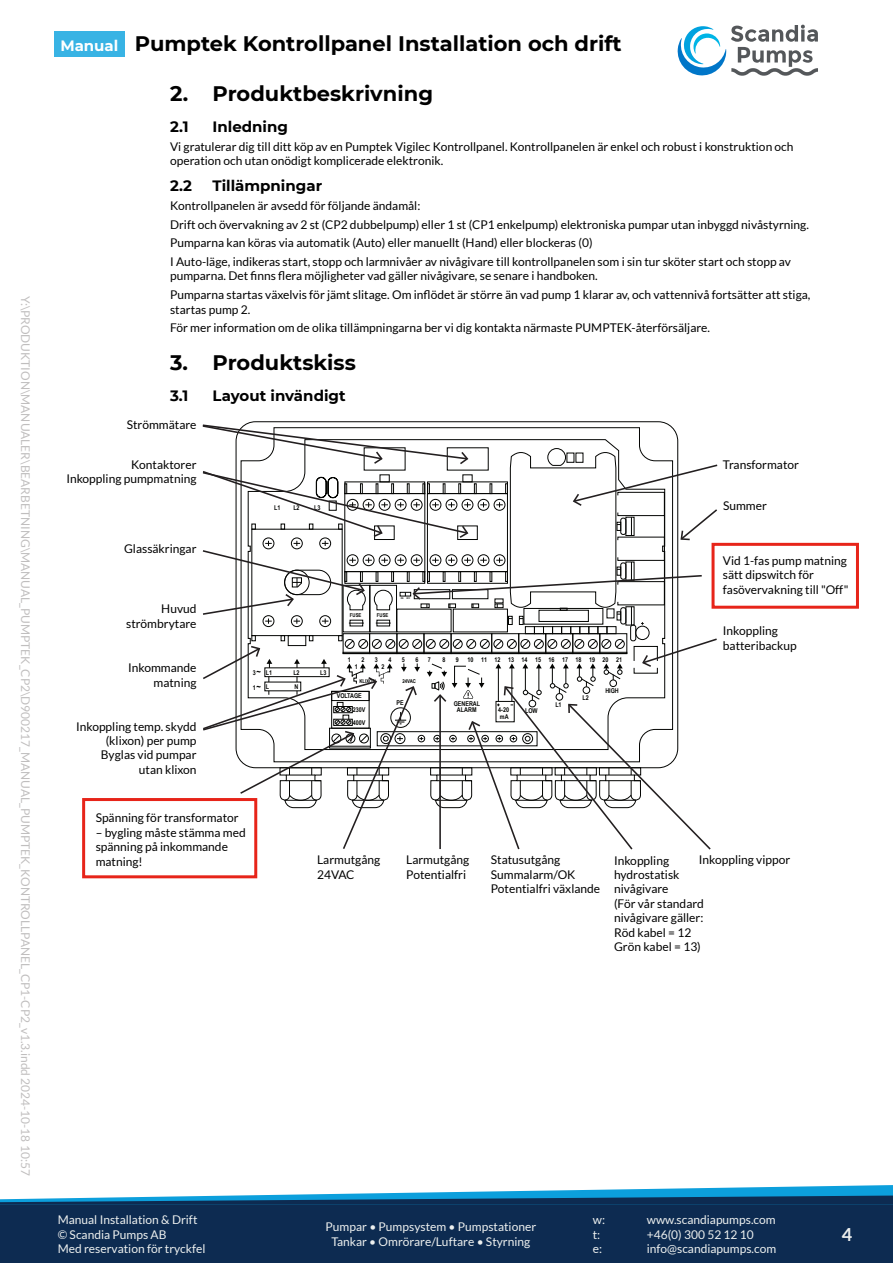
<style>
.page{position:relative;width:893px;height:1263px;background:#fff}
.page>*{position:absolute;margin:0;border:0;box-sizing:border-box;transform-origin:0 0}
.t1{font:700 21px "Montserrat";color:#000}
.t2{font:700 18px "Lato";color:#edf0ef}
.t3{font:700 15px "Montserrat";color:#000}
.content-sm{font:12px/14.4px "Lato";color:#000}
.t4{font:12px/14.4px "Lato";color:#edf0ef}
.t5{font:12px "Lato";color:#c0bebe}
.t6{font:700 6.6px/14.4px "Arial Narrow";color:#040503}
.t7{font:700 5.25px "Arial Narrow";color:#040503}
.t8{font:700 2.25px "Arial Narrow";color:#040503}
.s1{font-size:15px;color:#fff}
.s2{font-size:9.3px}
</style>
<div class="page">
<svg style="left:677px;top:25px;width:141px;height:51px"></svg>
<div style="left:0;top:1203px;width:893px;height:60px;background:#0d2b51"></div>
<svg style="left:0;top:1185px;width:893px;height:20px"></svg>
<div style="left:54px;top:32px;width:71px;height:25px;background:#38b3e4"></div>
<svg style="left:248px;top:625px;width:417px;height:10px"></svg>
<svg style="left:202px;top:423px;width:517px;height:202px"></svg>
<div style="left:82px;top:798px;width:175px;height:80px;border:3px solid #e72419"></div>
<div style="left:711px;top:543px;width:148px;height:66px;border:3px solid #e72419"></div>
<svg style="left:201px;top:635px;width:516px;height:216px"></svg>
<p class="t5" style="left:32px;top:296px;width:881px;rotate:90deg">Y:\PRODUKTION\MANUALER\BEARBETNING\MANUAL_PUMPTEK_CP2\D900217_MANUAL_PUMPTEK_KONTROLLPANEL_CP1-CP2_v1.3.indd 2024-10-18 10:57</p>
<h1 class="t1" style="left:60px;top:29px;width:563px"><span class="s1">Manual</span> Pumptek Kontrollpanel Installation och drift</h1>
<p class="t1" style="left:170px;top:79px;width:264px">2. Produktbeskrivning</p>
<p class="t3" style="left:170px;top:116px;width:20px">2.1</p>
<p class="t3" style="left:213px;top:116px;width:77px">Inledning</p>
<p class="content-sm" style="left:170px;top:139px;width:625px">Vi gratulerar dig till ditt köp av en Pumptek Vigilec Kontrollpanel. Kontrollpanelen är enkel och robust i konstruktion och operation och utan onödigt komplicerade elektronik.</p>
<p class="t3" style="left:170px;top:175px;width:23px">2.2</p>
<p class="t3" style="left:213px;top:175px;width:111px">Tillämpningar</p>
<p class="content-sm" style="left:170px;top:198px;width:252px">Kontrollpanelen är avsedd för följande ändamål:</p>
<p class="content-sm" style="left:170px;top:217px;width:640px">Drift och övervakning av 2 st (CP2 dubbelpump) eller 1 st (CP1 enkelpump) elektroniska pumpar utan inbyggd nivåstyrning.</p>
<p class="content-sm" style="left:170px;top:236px;width:424px">Pumparna kan köras via automatik (Auto) eller manuellt (Hand) eller blockeras (0)</p>
<p class="content-sm" style="left:170px;top:254px;width:622px">I Auto-läge, indikeras start, stopp och larmnivåer av nivågivare till kontrollpanelen som i sin tur sköter start och stopp av pumparna. Det finns flera möjligheter vad gäller nivågivare, se senare i handboken.</p>
<p class="content-sm" style="left:170px;top:287px;width:642px">Pumparna startas växelvis för jämt slitage. Om inflödet är större än vad pump 1 klarar av, och vattennivå fortsätter att stiga, startas pump 2.</p>
<p class="content-sm" style="left:170px;top:321px;width:541px">För mer information om de olika tillämpningarna ber vi dig kontakta närmaste PUMPTEK-återförsäljare.</p>
<p class="t1" style="left:170px;top:347px;width:187px">3. Produktskiss</p>
<p class="t3" style="left:170px;top:385px;width:20px">3.1</p>
<p class="t3" style="left:213px;top:385px;width:134px">Layout invändigt</p>
<p class="content-sm" style="left:127px;top:418px;width:71px">Strömmätare</p>
<p class="content-sm" style="left:66px;top:457px;width:132px;text-align:right">Kontaktorer<br>Inkoppling pumpmatning</p>
<p class="content-sm" style="left:124px;top:541px;width:74px">Glassäkringar</p>
<p class="content-sm" style="left:126px;top:601px;width:72px;text-align:right">Huvud strömbrytare</p>
<p class="content-sm" style="left:128px;top:661px;width:70px;text-align:right">Inkommande matning</p>
<p class="content-sm" style="left:76px;top:719px;width:122px;text-align:right">Inkoppling temp. skydd (klixon) per pump<br>Byglas vid pumpar utan klixon</p>
<p class="t6" style="left:274px;top:500px;width:8px">L1</p>
<p class="t6" style="left:293px;top:500px;width:8px">L2</p>
<p class="t6" style="left:314px;top:500px;width:8px">L3</p>
<p class="t6" style="left:253px;top:665px;width:21px">3<span class="s2">~</span> L1<br>1<span class="s2">~</span> L</p>
<p class="t6" style="left:293px;top:665px;width:8px">L2</p>
<p class="t6" style="left:295px;top:679px;width:5px">N</p>
<p class="t7" style="left:350px;top:611px;width:13px">FUSE</p>
<p class="t7" style="left:377px;top:611px;width:13px">FUSE</p>
<p class="t8" style="left:401px;top:596px;width:11px">ON OFF</p>
<p class="t6" style="left:320px;top:665px;width:8px">L3</p>
<p class="t6" style="left:361px;top:652px;width:5px">2</p>
<p class="t6" style="left:375px;top:652px;width:5px">3</p>
<p class="t6" style="left:388px;top:652px;width:5px">4</p>
<p class="t6" style="left:402px;top:652px;width:5px">5</p>
<p class="t6" style="left:415px;top:652px;width:5px">6</p>
<p class="t6" style="left:428px;top:652px;width:5px">7</p>
<p class="t6" style="left:442px;top:652px;width:5px">8</p>
<p class="t6" style="left:456px;top:652px;width:5px">9</p>
<p class="t6" style="left:467px;top:652px;width:143px">10 11 12 13 14 15 16 17 18 19 20</p>
<p class="t6" style="left:605px;top:683px;width:15px">HIGH</p>
<p class="t6" style="left:582px;top:690px;width:8px">L2</p>
<p class="t6" style="left:616px;top:652px;width:8px">21</p>
<p class="t6" style="left:348px;top:652px;width:5px">1</p>
<p class="t6" style="left:355px;top:659px;width:5px">1</p>
<p class="t6" style="left:382px;top:659px;width:5px">2</p>
<p class="t7" style="left:359px;top:677px;width:18px">KLIXON</p>
<p class="t7" style="left:402px;top:677px;width:15px">24VAC</p>
<p class="t6" style="left:353px;top:689px;width:14px;line-height:13.6px;text-indent:-16px">VOLTAGE<br>230V</p>
<p class="t6" style="left:353px;top:715px;width:14px">400V</p>
<p class="t6" style="left:397px;top:695px;width:9px">PE</p>
<p class="t6" style="left:454px;top:700px;width:28px;line-height:6.6px;text-align:center">GENERAL<br>ALARM</p>
<p class="t6" style="left:555px;top:697px;width:8px">L1</p>
<p class="t6" style="left:498px;top:702px;width:12px">4-20</p>
<p class="t6" style="left:525px;top:703px;width:14px">LOW</p>
<p class="t6" style="left:500px;top:709px;width:10px">mA</p>
<p class="content-sm" style="left:723px;top:457px;width:78px">Transformator</p>
<p class="content-sm" style="left:723px;top:499px;width:45px">Summer</p>
<p class="content-sm" style="left:723px;top:553px;width:127px">Vid 1-fas pump matning sätt dipswitch för fasövervakning till "Off"</p>
<p class="content-sm" style="left:723px;top:623px;width:75px">Inkoppling batteribackup</p>
<p class="content-sm" style="left:96px;top:811px;width:144px">Spänning för transformator</p>
<p class="content-sm" style="left:96px;top:825px;width:152px">– bygling måste stämma med spänning på inkommande matning!</p>
<p class="content-sm" style="left:317px;top:852px;width:65px">Larmutgång<br>24VAC</p>
<p class="content-sm" style="left:406px;top:852px;width:65px">Larmutgång<br>Potentialfri</p>
<p class="content-sm" style="left:491px;top:852px;width:111px">Statusutgång<br>Summalarm/OK<br>Potentialfri växlande</p>
<p class="content-sm" style="left:699px;top:852px;width:93px">Inkoppling vippor</p>
<p class="content-sm" style="left:614px;top:853px;width:91px">Inkoppling hydrostatisk nivågivare<br>(För vår standard nivågivare gäller:<br>Röd kabel = 12<br>Grön kabel = 13)</p>
<p class="t4" style="left:58px;top:1213px;width:149px">Manual Installation &amp; Drift © Scandia Pumps AB<br>Med reservation för tryckfel</p>
<p class="t4" style="left:326px;top:1220px;width:212px;text-align:center">Pumpar • Pumpsystem • Pumpstationer<br>Tankar • Omrörare/Luftare • Styrning</p>
<p class="t4" style="left:593px;top:1213px;width:14px">w:</p>
<p class="t4" style="left:647px;top:1213px;width:130px">www.scandiapumps.com</p>
<p class="t4" style="left:593px;top:1227px;width:9px">t:</p>
<p class="t4" style="left:647px;top:1227px;width:108px">+46(0) 300 52 12 10</p>
<p class="t4" style="left:593px;top:1241px;width:11px">e:</p>
<p class="t4" style="left:647px;top:1241px;width:131px">info@scandiapumps.com</p>
<h2 class="t2" style="left:842px;top:1224px;width:12px">4</h2>
</div>
